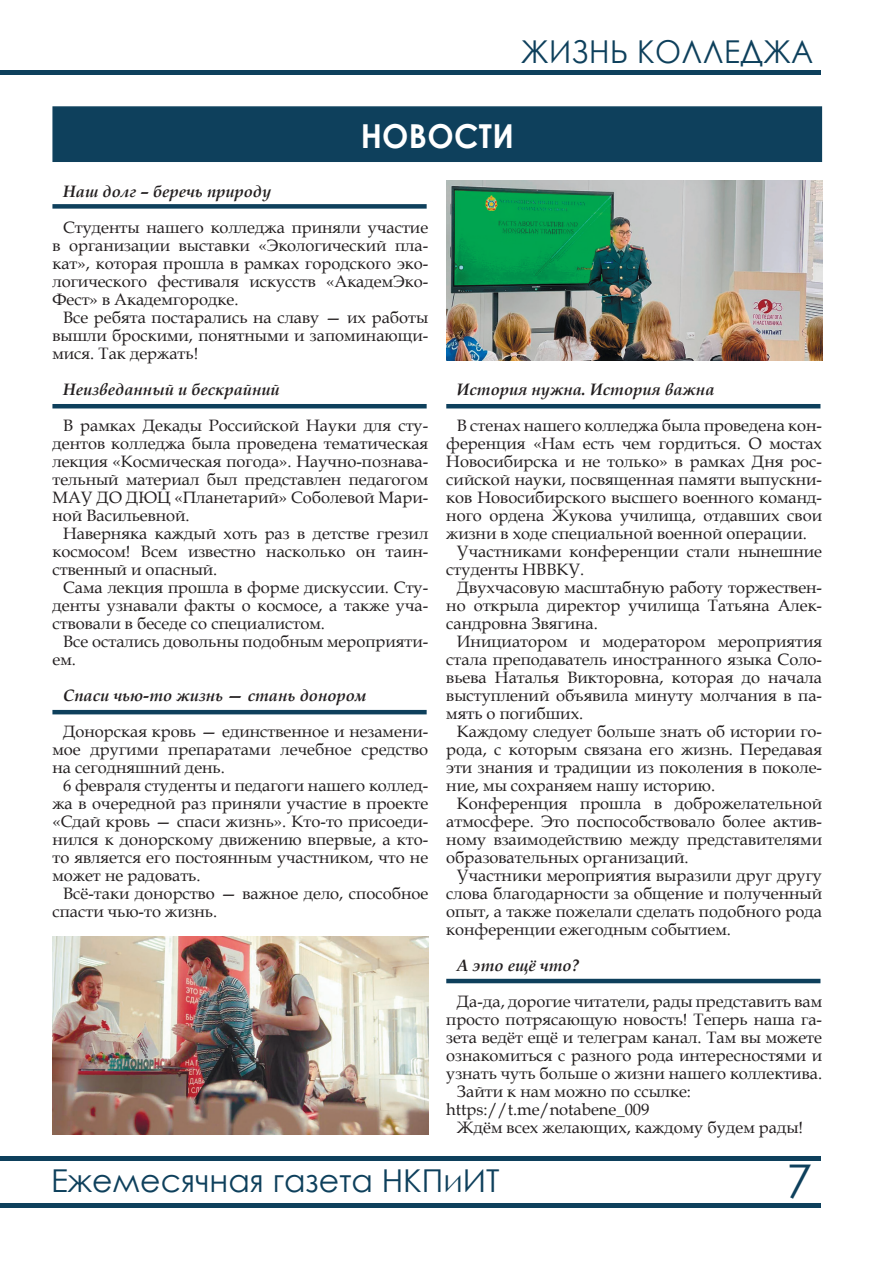
<style>
.page{position:relative;width:893px;height:1263px;background:#fff}
.page>*{position:absolute;margin:0;border:0;box-sizing:border-box;transform-origin:0 0}
.t1{font:46.5px "Century Gothic";color:#0e405c}
.Послесловие{font:700 33px "Century Gothic";letter-spacing:.01em;color:#fff;scale:.95 1}
.t2{font:31.5px "Century Gothic";color:#0e405c}
.t3{font:31.5px "Century Gothic";color:#0e405c;scale:.95 1}
.Основной_текст{font:16.5px/18px "Book Antiqua";color:#231f20;text-align:justify}
.Основной_текст-2{font:italic 700 16.5px "Book Antiqua";color:#231f20}
</style>
<div class="page">
<hr style="left:0;top:1157px;width:821px;height:4px;background:#0e405c">
<hr style="left:0;top:1204px;width:821px;height:4px;background:#0e405c">
<hr style="left:0;top:70px;width:821px;height:4px;background:#0e405c">
<div style="left:52px;top:106px;width:770px;height:56px;background:#0e405c;border:2px solid #0e405c"></div>
<img style="left:52px;top:936px;width:376px;height:198px">
<img style="left:446px;top:180px;width:376px;height:180px">
<div style="left:52px;top:204px;width:375px;height:5px;background:#0e405c"></div>
<hr style="left:52px;top:404px;width:375px;height:4px;background:#0e405c">
<hr style="left:52px;top:710px;width:375px;height:4px;background:#0e405c">
<hr style="left:446px;top:404px;width:374px;height:4px;background:#0e405c">
<hr style="left:446px;top:979px;width:374px;height:4px;background:#0e405c">
<h3 class="t3" style="left:521px;top:29px;width:309px">ЖИЗНЬ КОЛЛЕДЖА</h3>
<p class="Послесловие" style="left:361px;top:111px;width:163px">НОВОСТИ</p>
<p class="Основной_текст-2" style="left:63px;top:180px;width:210px">Наш долг – беречь природу</p>
<p class="Основной_текст" style="left:52px;top:218px;width:377px;text-indent:11px">Студенты нашего колледжа приняли участие в организации выставки «Экологический пла&shy;кат», которая прошла в рамках городского эко&shy;логического фестиваля искусств «АкадемЭко-Фест» в Академгородке.</p>
<p class="Основной_текст" style="left:52px;top:308px;width:377px;text-indent:11px">Все ребята постарались на славу — их работы вышли броскими, понятными и запоминающи&shy;мися. Так держать!</p>
<p class="Основной_текст-2" style="left:63px;top:378px;width:218px">Неизведанный и бескрайний</p>
<p class="Основной_текст" style="left:52px;top:416px;width:377px;text-indent:11px">В рамках Декады Российской Науки для сту&shy;дентов колледжа была проведена тематическая лекция «Космическая погода». Научно-познава&shy;тельный материал был представлен педагогом МАУ ДО ДЮЦ «Планетарий» Соболевой Мари&shy;ной Васильевной.</p>
<p class="Основной_текст" style="left:52px;top:524px;width:377px;text-indent:11px">Наверняка каждый хоть раз в детстве грезил космосом! Всем известно насколько он таин&shy;ственный и опасный.</p>
<p class="Основной_текст" style="left:52px;top:578px;width:377px;text-indent:11px">Сама лекция прошла в форме дискуссии. Сту&shy;денты узнавали факты о космосе, а также уча&shy;ствовали в беседе со специалистом.</p>
<p class="Основной_текст" style="left:52px;top:632px;width:377px;text-indent:11px">Все остались довольны подобным мероприяти&shy;ем.</p>
<p class="Основной_текст-2" style="left:63px;top:684px;width:305px">Спаси чью-то жизнь — стань донором</p>
<p class="Основной_текст" style="left:52px;top:722px;width:377px;text-indent:11px">Донорская кровь — единственное и незамени&shy;мое другими препаратами лечебное средство на сегодняшний день.</p>
<p class="Основной_текст" style="left:52px;top:776px;width:377px;text-indent:11px">6 февраля студенты и педагоги нашего коллед&shy;жа в очередной раз приняли участие в проекте «Сдай кровь — спаси жизнь». Кто-то присоеди&shy;нился к донорскому движению впервые, а кто&shy;то является его постоянным участником, что не может не радовать.</p>
<p class="Основной_текст" style="left:52px;top:884px;width:377px;text-indent:11px">Всё-таки донорство — важное дело, способное спасти чью-то жизнь.</p>
<p class="Основной_текст-2" style="left:457px;top:378px;width:259px">История нужна. История важна</p>
<p class="Основной_текст" style="left:457px;top:416px;width:367px">В стенах нашего колледжа была проведена кон-</p>
<p class="Основной_текст" style="left:446px;top:434px;width:377px">ференция «Нам есть чем гордиться. О мостах</p>
<p class="Основной_текст" style="left:446px;top:452px;width:377px">Новосибирска и не только» в рамках Дня рос-</p>
<p class="Основной_текст" style="left:446px;top:470px;width:377px">сийской науки, посвященная памяти выпускни-</p>
<p class="Основной_текст" style="left:446px;top:488px;width:377px">ков Новосибирского высшего военного команд-</p>
<p class="Основной_текст" style="left:446px;top:506px;width:377px">ного ордена Жукова училища, отдавших свои</p>
<p class="Основной_текст" style="left:446px;top:524px;width:362px">жизни в ходе специальной военной операции.</p>
<p class="Основной_текст" style="left:457px;top:542px;width:367px">Участниками конференции стали нынешние</p>
<p class="Основной_текст" style="left:446px;top:560px;width:140px">студенты НВВКУ.</p>
<p class="Основной_текст" style="left:457px;top:578px;width:367px">Двухчасовую масштабную работу торжествен-</p>
<p class="Основной_текст" style="left:446px;top:596px;width:377px">но открыла директор училища Татьяна Алек-</p>
<p class="Основной_текст" style="left:446px;top:614px;width:153px">сандровна Звягина.</p>
<p class="Основной_текст" style="left:457px;top:632px;width:367px">Инициатором и модератором мероприятия</p>
<p class="Основной_текст" style="left:446px;top:650px;width:377px">стала преподаватель иностранного языка Соло-</p>
<p class="Основной_текст" style="left:446px;top:668px;width:377px">вьева Наталья Викторовна, которая до начала</p>
<p class="Основной_текст" style="left:446px;top:686px;width:377px">выступлений объявила минуту молчания в па-</p>
<p class="Основной_текст" style="left:446px;top:704px;width:139px">мять о погибших.</p>
<p class="Основной_текст" style="left:457px;top:722px;width:367px">Каждому следует больше знать об истории го-</p>
<p class="Основной_текст" style="left:446px;top:740px;width:377px">рода, с которым связана его жизнь. Передавая</p>
<p class="Основной_текст" style="left:446px;top:758px;width:377px">эти знания и традиции из поколения в поколе-</p>
<p class="Основной_текст" style="left:446px;top:776px;width:270px">ние, мы сохраняем нашу историю.</p>
<p class="Основной_текст" style="left:457px;top:794px;width:367px">Конференция прошла в доброжелательной</p>
<p class="Основной_текст" style="left:446px;top:812px;width:377px">атмосфере. Это поспособствовало более актив-</p>
<p class="Основной_текст" style="left:446px;top:830px;width:377px">ному взаимодействию между представителями</p>
<p class="Основной_текст" style="left:446px;top:848px;width:244px">образовательных организаций.</p>
<p class="Основной_текст" style="left:457px;top:866px;width:367px">Участники мероприятия выразили друг другу</p>
<p class="Основной_текст" style="left:446px;top:884px;width:377px">слова благодарности за общение и полученный</p>
<p class="Основной_текст" style="left:446px;top:902px;width:377px">опыт, а также пожелали сделать подобного рода</p>
<p class="Основной_текст" style="left:446px;top:920px;width:286px">конференции ежегодным событием.</p>
<p class="Основной_текст-2" style="left:457px;top:954px;width:124px">А это ещё что?</p>
<p class="Основной_текст" style="left:457px;top:992px;width:367px">Да-да, дорогие читатели, рады представить вам</p>
<p class="Основной_текст" style="left:446px;top:1010px;width:377px">просто потрясающую новость! Теперь наша га-</p>
<p class="Основной_текст" style="left:446px;top:1028px;width:377px">зета ведёт ещё и телеграм канал. Там вы можете</p>
<p class="Основной_текст" style="left:446px;top:1046px;width:377px">ознакомиться с разного рода интересностями и</p>
<p class="Основной_текст" style="left:446px;top:1064px;width:377px">узнать чуть больше о жизни нашего коллектива.</p>
<p class="Основной_текст" style="left:457px;top:1082px;width:236px">Зайти к нам можно по ссылке:</p>
<p class="Основной_текст" style="left:446px;top:1100px;width:205px">https://t.me/notabene_009</p>
<p class="Основной_текст" style="left:457px;top:1118px;width:348px">Ждём всех желающих, каждому будем рады!</p>
<h3 class="t2" style="left:51px;top:1159px;width:450px">Ежемесячная газета НКПиИТ</h3>
<h1 class="t1" style="left:786px;top:1148px;width:27px">7</h1>
</div>
